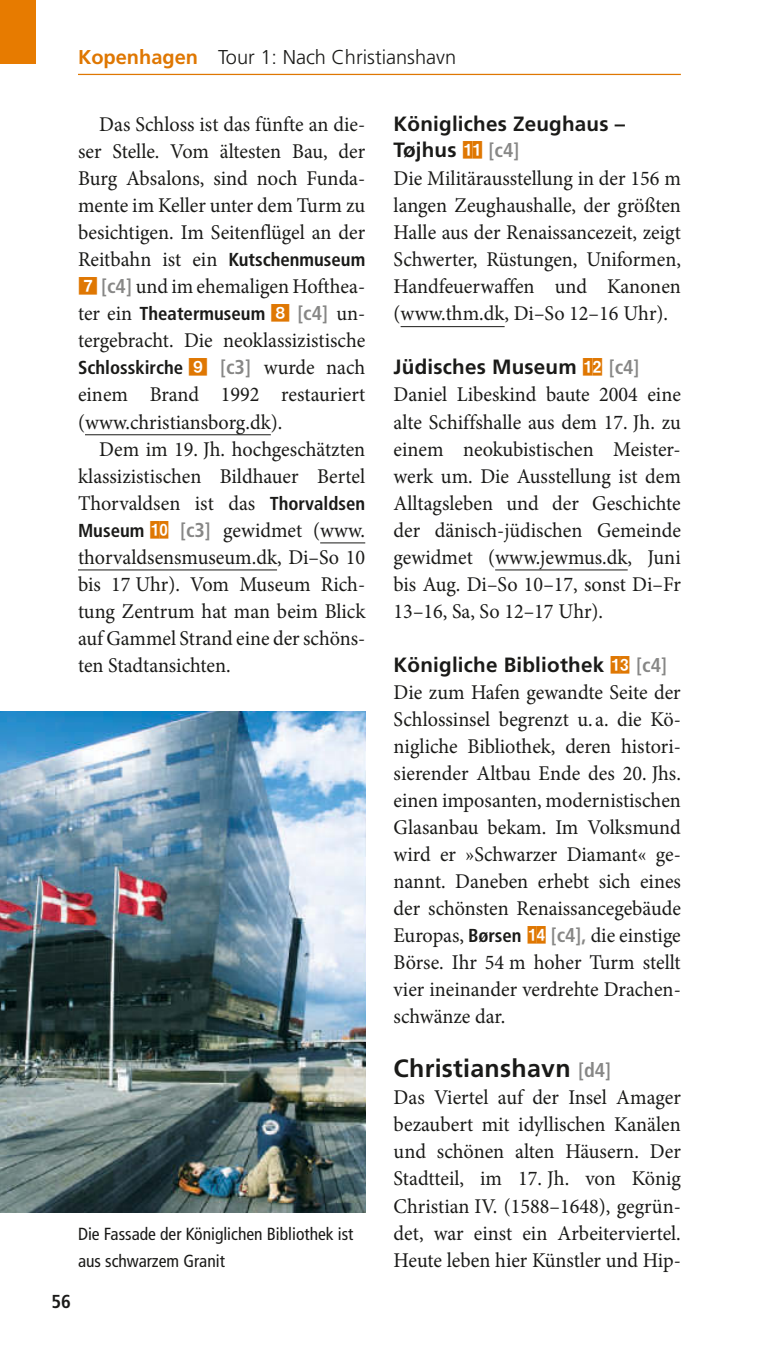
<style>
.page{position:relative;width:766px;height:1347px;background:#fff}
.page>*{position:absolute;margin:0;border:0;box-sizing:border-box;transform-origin:0 0}
.t1{font:700 25px "Frutiger LT Pro";letter-spacing:.01em;color:#1a1a18}
.t2{font:21px/27px "Minion Pro";color:#1a1a18;text-align:justify;scale:.96 1}
.t3{font:700 20.5px/26.2px "Frutiger LT Pro";letter-spacing:.01em;color:#1a1a18}
.t4{font:300 20px "Frutiger LT Pro";color:#1a1a18}
.t5{font:700 condensed 20px "Frutiger LT Pro";color:#878786}
.t6{font:700 condensed 18.75px "Frutiger LT Pro";color:#1a1a18}
.t7{font:condensed 17.5px/27px "Frutiger LT Pro";color:#1a1a18}
.s1{font-weight:700;color:#df7702}
.s2{font-family:"Frutiger LT Pro";font-weight:700;font-stretch:condensed;font-size:18.75px}
.s3{font-family:"Frutiger LT Pro";font-weight:700;font-stretch:condensed;font-size:20px;color:#878786}
.s4{font-family:"Minion Pro";font-weight:400;font-stretch:normal;font-size:21px}
.s5{font-family:"Minion Pro";font-weight:400;font-stretch:normal;font-size:21px;color:#1a1a18}
.s6{color:#df7702}
.s7{font-stretch:condensed;font-size:20px;color:#878786}
</style>
<div class="page">
<hr style="left:78px;top:74px;width:602px;height:1px;background:#df7702">
<div style="left:0;top:0;width:35px;height:64px;background:#e77b00"></div>
<hr style="left:85px;top:434px;width:186px;height:1px;background:#1a1a18">
<hr style="left:320px;top:542px;width:45px;height:1px;background:#1a1a18">
<hr style="left:78px;top:569px;width:199px;height:1px;background:#1a1a18">
<hr style="left:400px;top:326px;width:104px;height:1px;background:#1a1a18">
<hr style="left:495px;top:569px;width:132px;height:1px;background:#1a1a18">
<img style="left:0;top:711px;width:365px;height:501px">
<p class="t4" style="left:78px;top:49px;width:379px"><span class="s1">Kopenhagen</span> Tour 1: Nach Christianshavn</p>
<p class="t2" style="left:78px;top:113px;width:301px;text-align:right">Das Schloss ist das fünfte an die&shy;ser Stelle. Vom ältesten Bau, der Burg Absalons, sind noch Funda&shy;mente im Keller unter dem Turm zu besichtigen. Im Seitenflügel an der Reitbahn ist ein <span class="s2">Kutschenmuseum </span><span class="s3">[c4]</span> und im ehemaligen Hofthea-</p>
<p class="t6" style="left:78px;top:306px;width:189px"><span class="s4">ter ein</span> Theatermuseum</p>
<p class="t5" style="left:297px;top:305px;width:69px">[c4] <span class="s5">un-</span></p>
<p class="t2" style="left:78px;top:329px;width:301px">tergebracht. Die neo klassizistische</p>
<p class="t6" style="left:78px;top:360px;width:107px">Schlosskirche</p>
<p class="t2" style="left:78px;top:356px;width:301px;text-indent:142px"><span class="s3">[c3]</span> wurde nach einem Brand 1992 restauriert (www.christiansborg.dk).</p>
<p class="t2" style="left:78px;top:437px;width:301px;text-indent:21px">Dem im 19. Jh. hochgeschätzten klassizistischen Bildhauer Bertel Thorvaldsen ist das <span class="s2">Thorvaldsen</span></p>
<p class="t6" style="left:78px;top:522px;width:68px">Museum</p>
<p class="t2" style="left:78px;top:518px;width:301px;text-indent:102px"><span class="s3">[c3]</span> gewidmet (www. thor valdsensmuseum.dk, Di–So 10 bis 17 Uhr). Vom Museum Rich&shy;tung Zentrum hat man beim Blick auf Gammel Strand eine der schöns&shy;ten Stadtansichten.</p>
<p class="t7" style="left:78px;top:1221px;width:277px">Die Fassade der Königlichen Bibliothek ist aus schwarzem Granit</p>
<p class="t6" style="left:51px;top:1293px;width:21px">56</p>
<p class="t3" style="left:393px;top:112px;width:233px">Königliches Zeughaus –<br>Tøjhus</p>
<p class="t5" style="left:488px;top:142px;width:32px">[c4]</p>
<p class="t2" style="left:393px;top:167px;width:301px">Die Militärausstellung in der 156 m langen Zeughaushalle, der größten Halle aus der Renaissancezeit, zeigt Schwerter, Rüstungen, Uniformen, Handfeuerwaffen und Kanonen (www.thm.dk, Di–So 12–16 Uhr).</p>
<p class="t3" style="left:393px;top:356px;width:184px">Jüdisches Museum</p>
<p class="t5" style="left:608px;top:359px;width:32px">[c4]</p>
<p class="t2" style="left:393px;top:383px;width:301px">Daniel Libeskind baute 2004 eine alte Schiffshalle aus dem 17. Jh. zu einem neokubistischen Meister&shy;werk um. Die Ausstellung ist dem Alltagsleben und der Geschichte der dänisch-jüdischen Gemeinde gewidmet (www.jewmus.dk, Juni bis Aug. Di–So 10–17, sonst Di–Fr 13–16, Sa, So 12–17 Uhr).</p>
<p class="t3" style="left:393px;top:653px;width:275px">Königliche Bibliothek <span class="s6">✓</span> <span class="s7">[c4]</span></p>
<p class="t2" style="left:393px;top:680px;width:301px">Die zum Hafen gewandte Seite der Schlossinsel begrenzt u. a. die Kö&shy;nigliche Bibliothek, deren histori&shy;sierender Altbau Ende des 20. Jhs. einen imposanten, modernistischen Glasanbau bekam. Im Volksmund wird er »Schwarzer Diamant« ge&shy;nannt. Daneben erhebt sich eines der schönsten Renaissancegebäude Europas, <span class="s2">Børsen</span> <span class="s6">✔</span> <span class="s3">[c4],</span> die einstige Börse. Ihr 54 m hoher Turm stellt vier ineinander verdrehte Drachen&shy;schwänze dar.</p>
<p class="t1" style="left:393px;top:1058px;width:219px">Christianshavn <span class="s7">[d4]</span></p>
<p class="t2" style="left:393px;top:1085px;width:300px">Das Viertel auf der Insel Amager bezaubert mit idyllischen Kanälen und schönen alten Häusern. Der Stadtteil, im 17. Jh. von König Christian IV. (1588–1648), gegrün&shy;det, war einst ein Arbeiterviertel.<br>Heute leben hier Künstler und Hip-</p>
</div>
